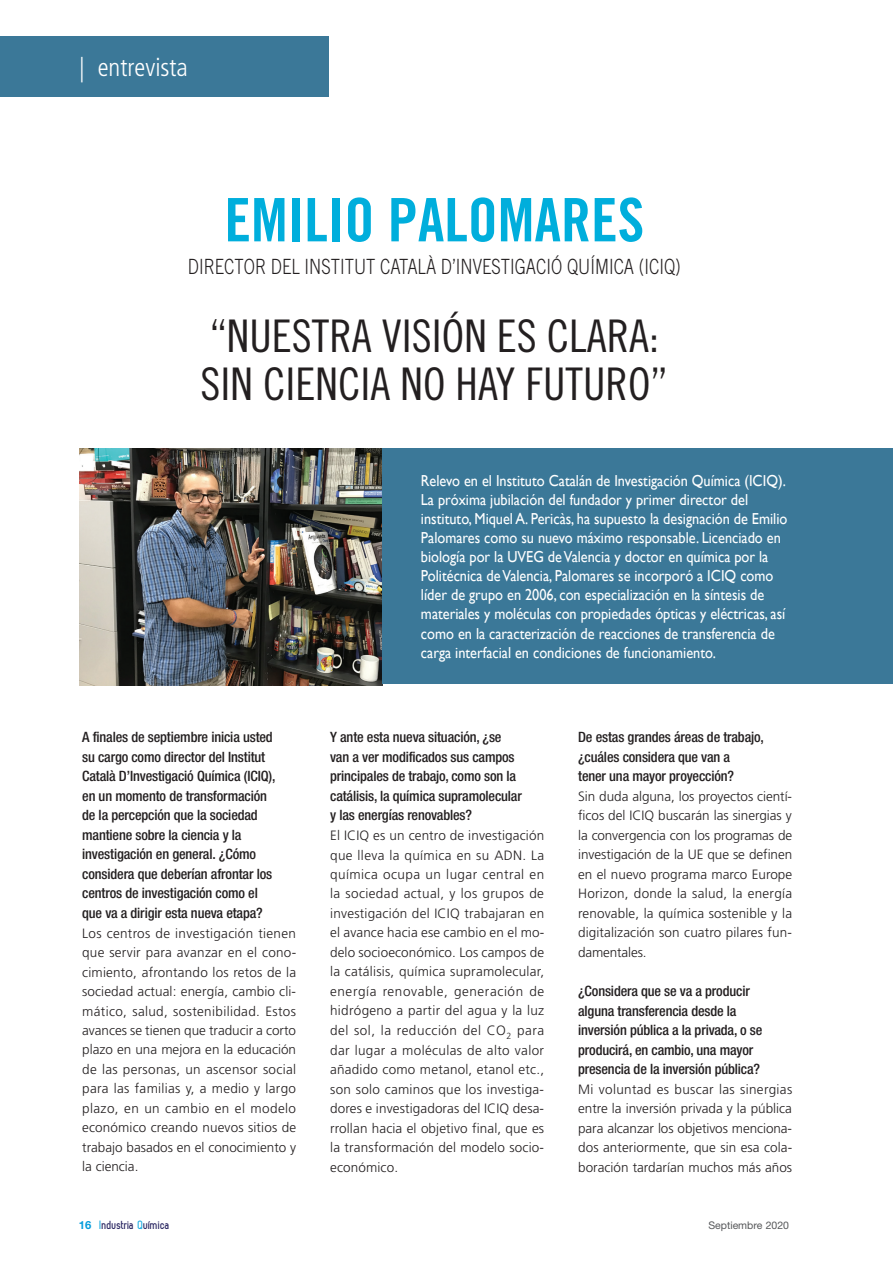
<style>
.page{position:relative;width:893px;height:1263px;background:#fff}
.page>*{position:absolute;margin:0;border:0;box-sizing:border-box;transform-origin:0 0}
.t1{font:60px "Trade Gothic Bold Cond Twenty";color:#00aedc}
.t2{font:45px/48px "Trade Gothic Cond Eighteen";color:#231f20}
.t3{font:300 condensed 25.5px "Frutiger";color:#fff}
.t4{font:300 21px "Trade Gothic";color:#231f20;scale:.8 1}
.t5{font:15.9px/19px "Gill Sans";color:#fff;scale:.9 1}
.t6{font:500 condensed 14.25px/19.5px "Helvetica Neue LT Std";letter-spacing:-.01em;color:#231f20}
.t7{font:300 13.5px/19.5px "Frutiger";letter-spacing:.005em;color:#231f20;text-align:justify}
.t8{font:700 12px "Zag";color:#27235f}
.t9{font:10.5px "Helvetica Neue LT Std";color:#57585a}
.s1{font-family:"Helvetica Neue LT Std";font-size:11.25px;color:#069ddc}
.s2{color:#1bace1}
</style>
<div class="page">
<div style="left:0;top:36px;width:329px;height:61px;background:#3b7898"></div>
<img style="left:80px;top:449px;width:303px;height:236px">
<div style="left:383px;top:449px;width:510px;height:235px;background:#3b7898"></div>
<h3 class="t3" style="left:79px;top:53px;width:110px">| entrevista</h3>
<h1 class="t1" style="left:224px;top:183px;width:421px">EMILIO PALOMARES</h1>
<h3 class="t4" style="left:188px;top:254px;width:618px">DIRECTOR DEL INSTITUT CATALÀ D’INVESTIGACIÓ QUÍMICA (ICIQ)</h3>
<h2 class="t2" style="left:201px;top:311px;width:469px">“NUESTRA VISIÓN ES CLARA:<br>SIN CIENCIA NO HAY FUTURO”</h2>
<p class="t6" style="left:82px;top:727px;width:195px">A finales de septiembre inicia usted su cargo como director del Institut Català D’Investigació Química (ICIQ), en un momento de transformación de la percepción que la sociedad mantiene sobre la ciencia y la investigación en general. ¿Cómo considera que deberían afrontar los centros de investigación como el que va a dirigir esta nueva etapa?</p>
<p class="t7" style="left:82px;top:923px;width:215px">Los centros de investigación tienen que servir para avanzar en el cono&shy;cimiento, afrontando los retos de la sociedad actual: energía, cambio cli&shy;mático, salud, sostenibilidad. Estos avances se tienen que traducir a corto plazo en una mejora en la educación de las personas, un ascensor social para las familias y, a medio y largo plazo, en un cambio en el modelo económico creando nuevos sitios de trabajo basados en el conocimiento y la ciencia.</p>
<p class="t5" style="left:421px;top:471px;width:409px">Relevo en el Instituto Catalán de Investigación Química (ICIQ).<br>La próxima jubilación del fundador y primer director del instituto, Miquel A. Pericàs, ha supuesto la designación de Emilio Palomares como su nuevo máximo responsable. Licenciado en biología por la UVEG de Valencia y doctor en química por la Politécnica de Valencia, Palomares se incorporó a ICIQ como líder de grupo en 2006, con especialización en la síntesis de materiales y moléculas con propiedades ópticas y eléctricas, así como en la caracterización de reacciones de transferencia de carga interfacial en condiciones de funcionamiento.</p>
<p class="t6" style="left:330px;top:727px;width:193px">Y ante esta nueva situación, ¿se van a ver modificados sus campos principales de trabajo, como son la catálisis, la química supramolecular y las energías renovables?</p>
<p class="t7" style="left:330px;top:826px;width:216px">El ICIQ es un centro de investigación que lleva la química en su ADN. La química ocupa un lugar central en la sociedad actual, y los grupos de investigación del ICIQ trabajaran en el avance hacia ese cambio en el mo&shy;delo socioeconómico. Los campos de la catálisis, química supramolecular, energía renovable, generación de hidrógeno a partir del agua y la luz del sol, la reducción del CO<sub>2</sub> para dar lugar a moléculas de alto valor añadido como metanol, etanol etc., son solo caminos que los investiga&shy;dores e investigadoras del ICIQ desa&shy;rrollan hacia el objetivo final, que es la transformación del modelo socio&shy;económico.</p>
<p class="t6" style="left:578px;top:727px;width:187px">De estas grandes áreas de trabajo, ¿cuáles considera que van a<br>tener una mayor proyección?</p>
<p class="t7" style="left:578px;top:787px;width:216px">Sin duda alguna, los proyectos cientí&shy;ficos del ICIQ buscarán las sinergias y la convergencia con los programas de investigación de la UE que se definen en el nuevo programa marco Europe Horizon, donde la salud, la energía renovable, la química sostenible y la digitalización son cuatro pilares fun&shy;damentales.</p>
<p class="t6" style="left:578px;top:981px;width:186px">¿Considera que se va a producir alguna transferencia desde la inversión pública a la privada, o se producirá, en cambio, una mayor presencia de la inversión pública?</p>
<p class="t7" style="left:578px;top:1079px;width:216px">Mi voluntad es buscar las sinergias entre la inversión privada y la pública para alcanzar los objetivos menciona&shy;dos anteriormente, que sin esa cola&shy;boración tardarían muchos más años</p>
<p class="t8" style="left:79px;top:1218px;width:93px"><span class="s1">16</span> <span class="s2">I</span>ndustria <span class="s2">Q</span>uímica</p>
<p class="t9" style="left:708px;top:1219px;width:82px">Septiembre 2020</p>
</div>
